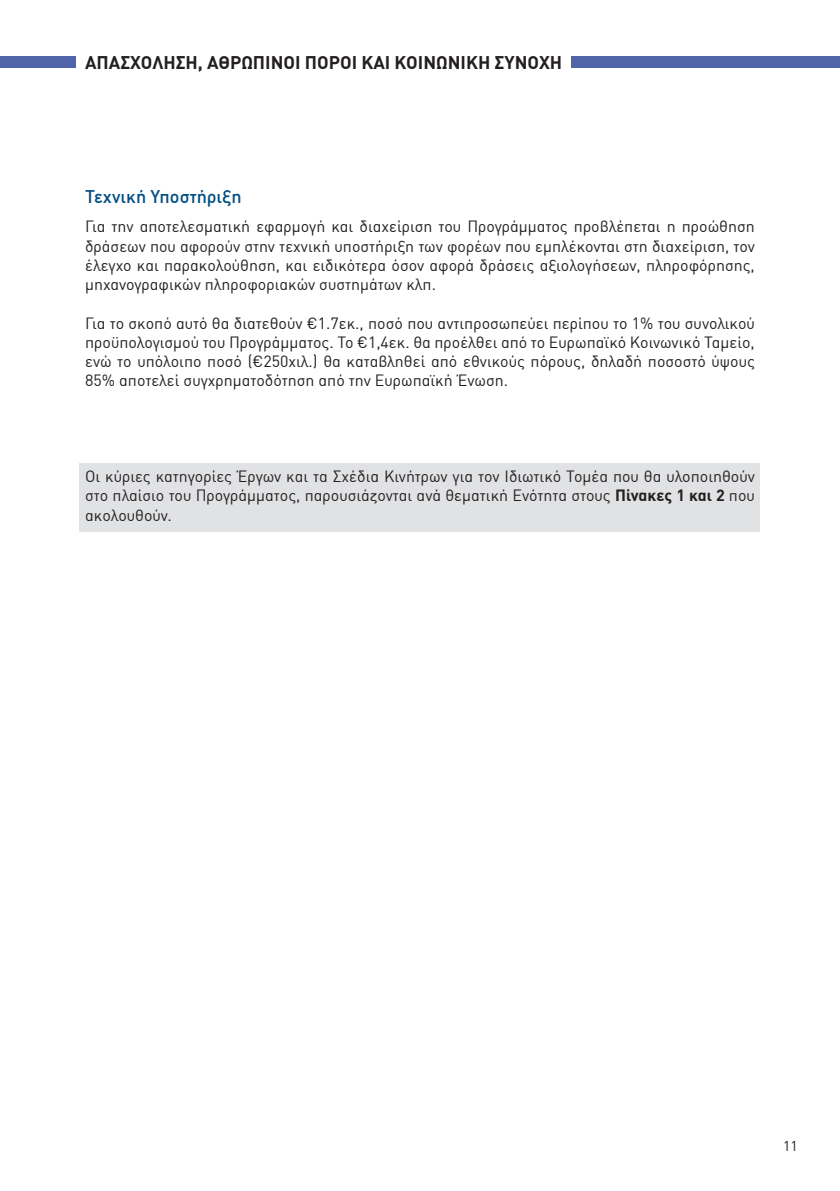
<style>
.page{position:relative;width:840px;height:1191px;background:#fff}
.page>*{position:absolute;margin:0;border:0;box-sizing:border-box;transform-origin:0 0}
.t1{font:700 18px "DIN Greek";color:#231f20}
.t2{font:500 18px "DIN Greek";color:#004e83}
.t3{font:16px/19.2px "DIN Greek";color:#231f20;text-align:justify}
.t4{font:14px "DIN Greek";color:#231f20}
.s1{font-weight:700}
</style>
<div class="page">
<div style="left:0;top:57px;width:75px;height:11px;background:#4f64a9"></div>
<div style="left:570px;top:57px;width:269px;height:11px;background:#4f64a9"></div>
<div style="left:80px;top:464px;width:679px;height:68px;background:#e1e2e4"></div>
<p class="t1" style="left:85px;top:52px;width:478px">ΑΠΑΣΧΟΛΗΣΗ, ΑΘΡΩΠΙΝΟΙ ΠΟΡΟΙ ΚΑΙ ΚΟΙΝΩΝΙΚΗ ΣΥΝΟΧΗ</p>
<p class="t2" style="left:85px;top:186px;width:158px">Τεχνική Υποστήριξη</p>
<p class="t3" style="left:85px;top:217px;width:670px">Για την αποτελεσματική εφαρμογή και διαχείριση του Προγράμματος προβλέπεται η προώθηση δράσεων που αφορούν στην τεχνική υποστήριξη των φορέων που εμπλέκονται στη διαχείριση, τον έλεγχο και παρακολούθηση, και ειδικότερα όσον αφορά δράσεις αξιολογήσεων, πληροφόρησης, μηχανογραφικών πληροφοριακών συστημάτων κλπ.</p>
<p class="t3" style="left:85px;top:313px;width:671px">Για το σκοπό αυτό θα διατεθούν €1.7εκ., ποσό που αντιπροσωπεύει περίπου το 1% του συνολικού προϋπολογισμού του Προγράμματος. Το €1,4εκ. θα προέλθει από το Ευρωπαϊκό Κοινωνικό Ταμείο, ενώ το υπόλοιπο ποσό (€250χιλ.) θα καταβληθεί από εθνικούς πόρους, δηλαδή ποσοστό ύψους 85% αποτελεί συγχρηματοδότηση από την Ευρωπαϊκή Ένωση.</p>
<p class="t3" style="left:85px;top:467px;width:671px">Οι κύριες κατηγορίες Έργων και τα Σχέδια Κινήτρων για τον Ιδιωτικό Τομέα που θα υλοποιηθούν στο πλαίσιο του Προγράμματος, παρουσιάζονται ανά θεματική Ενότητα στους <span class="s1">Πίνακες 1 και 2</span> που ακολουθούν.</p>
<p class="t4" style="left:782px;top:1138px;width:16px">11</p>
</div>
